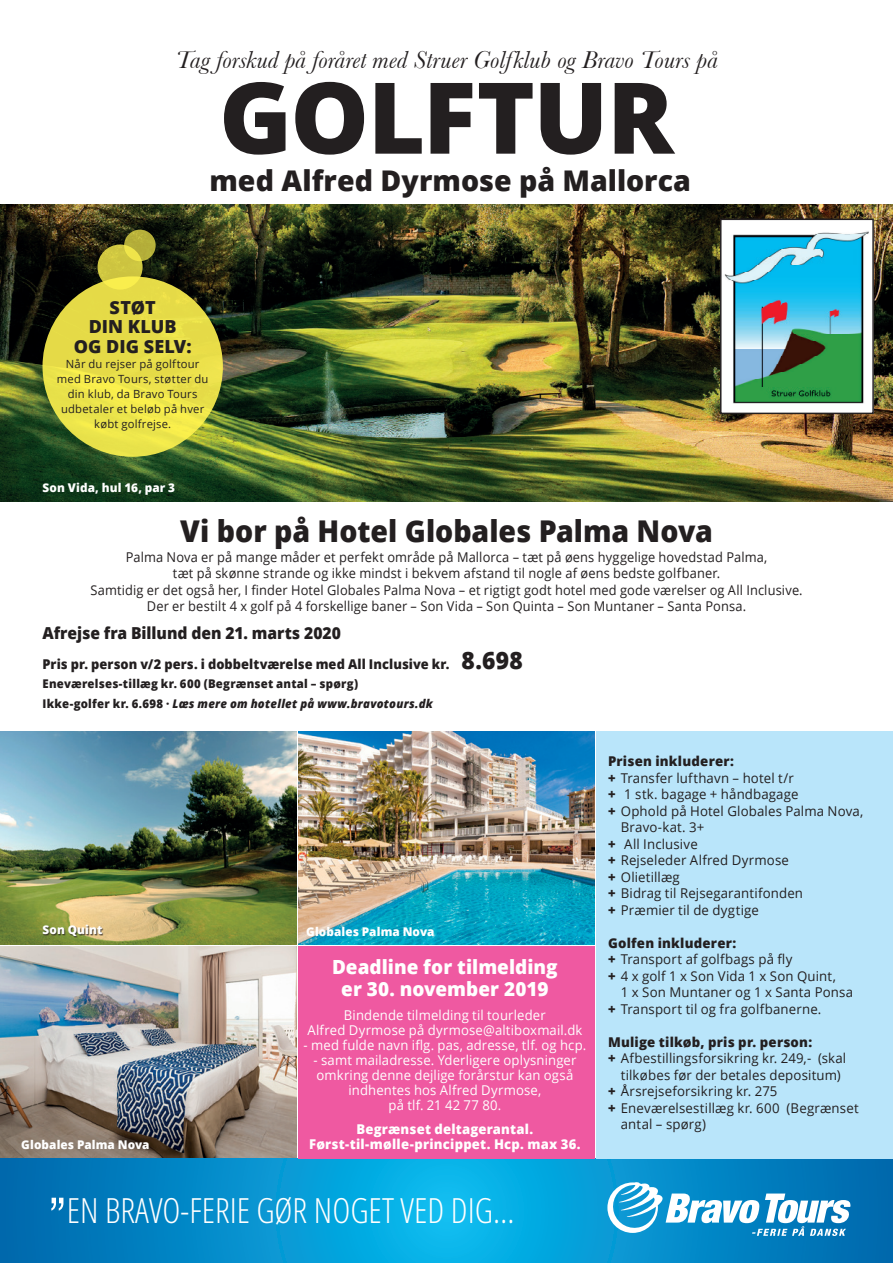
<style>
.page{position:relative;width:893px;height:1263px;background:#fff}
.page>*{position:absolute;margin:0;border:0;box-sizing:border-box;transform-origin:0 0}
.t1{font:800 99px "Open Sans";letter-spacing:-.015em;color:#231f20}
.t2{font:300 condensed 34.65px "Open Sans";color:#fff}
.t3{font:800 30px "Open Sans";color:#231f20;scale:.95 1}
.t4{font:800 28.5px "Open Sans";color:#231f20}
.t5{font:italic 25.5px "Baskerville";color:#231f20}
.t6{font:800 19.5px "Open Sans";color:#fff}
.t7{font:800 18px "Open Sans";color:#231f20}
.t8{font:800 16.5px "Open Sans";letter-spacing:-.005em;color:#231f20;scale:.95 1}
.t9{font:13.5px/16.5px "Open Sans";letter-spacing:.01em;color:#231f20}
.t10{font:13.5px "Open Sans";letter-spacing:.01em;color:#231f20;scale:.95 1}
.t11{font:13.5px/15px "Open Sans";letter-spacing:.01em;color:#fff;text-align:center}
.t12{font:800 13.5px "Open Sans";letter-spacing:.015em;color:#231f20}
.t13{font:800 13.5px "Open Sans";letter-spacing:.015em;color:#fff}
.t14{font:800 13.5px "Open Sans";letter-spacing:.015em;color:#231f20;scale:.95 1}
.t15{font:800 12px "Open Sans";letter-spacing:.01em;color:#fff}
.t16{font:italic 800 12px "Open Sans";letter-spacing:.02em;color:#231f20;scale:.95 1}
.t17{font:800 12px "Open Sans";letter-spacing:.02em;color:#231f20;scale:.95 1}
.t18{font:11.25px/15px "Open Sans";letter-spacing:.02em;color:#231f20;text-align:center}
.s1{font-size:24px}
.s2{font-style:normal}
.s3{font-weight:800}
</style>
<div class="page">
<img style="left:0;top:946px;width:296px;height:213px">
<img style="left:0;top:204px;width:893px;height:298px">
<img style="left:298px;top:731px;width:297px;height:213px">
<svg style="left:0;top:1159px;width:893px;height:104px;background:#0491ce"></svg>
<svg style="left:607px;top:1182px;width:243px;height:54px"></svg>
<svg style="left:43px;top:276px;width:180px;height:181px;background:#e9df49"></svg>
<svg style="left:98px;top:244px;width:45px;height:46px"></svg>
<svg style="left:124px;top:230px;width:32px;height:31px"></svg>
<img style="left:0;top:731px;width:296px;height:213px">
<div style="left:298px;top:946px;width:297px;height:213px;background:#ef59a1"></div>
<div style="left:597px;top:946px;width:296px;height:213px;background:#b9e5fa"></div>
<div style="left:597px;top:731px;width:296px;height:217px;background:#b9e5fa"></div>
<svg style="left:51px;top:1198px;width:12px;height:12px"></svg>
<img style="left:723px;top:222px;width:148px;height:189px">
<div style="left:720px;top:219px;width:154px;height:195px;border:2px solid #231f20"></div>
<div style="left:43px;top:925px;width:60px;height:13px;background:#231f20;opacity:.75"></div>
<p class="t5" style="left:175px;top:45px;width:544px">Tag forskud på foråret med Struer Golfklub og Bravo Tours på</p>
<p class="t1" style="left:219px;top:42px;width:457px">GOLFTUR</p>
<p class="t4" style="left:210px;top:159px;width:483px">med Alfred Dyrmose på Mallorca</p>
<p class="t7" style="left:110px;top:294px;width:48px">STØT</p>
<p class="t7" style="left:89px;top:313px;width:89px">DIN KLUB</p>
<p class="t7" style="left:74px;top:333px;width:119px">OG DIG SELV:</p>
<p class="t18" style="left:57px;top:356px;width:153px">Når du rejser på golftour med Bravo Tours, støtter du din klub, da Bravo Tours udbetaler et beløb på hver</p>
<p class="t18" style="left:94px;top:416px;width:79px">købt golfrejse.</p>
<p class="t15" style="left:43px;top:478px;width:134px">Son Vida, hul 16, par 3</p>
<p class="t3" style="left:180px;top:508px;width:562px">Vi bor på Hotel Globales Palma Nova</p>
<p class="t10" style="left:126px;top:548px;width:677px">Palma Nova er på mange måder et perfekt område på Mallorca – tæt på øens hyggelige hovedstad Palma,</p>
<p class="t10" style="left:173px;top:564px;width:578px">tæt på skønne strande og ikke mindst i bekvem afstand til nogle af øens bedste golfbaner.</p>
<p class="t10" style="left:90px;top:580px;width:751px">Samtidig er det også her, I finder Hotel Globales Palma Nova – et rigtigt godt hotel med gode værelser og All Inclusive.</p>
<p class="t10" style="left:147px;top:597px;width:632px">Der er bestilt 4 x golf på 4 forskellige baner – Son Vida – Son Quinta – Son Muntaner – Santa Ponsa.</p>
<p class="t8" style="left:43px;top:621px;width:316px">Afrejse fra Billund den 21. marts 2020</p>
<p class="t14" style="left:43px;top:654px;width:507px">Pris pr. person v/2 pers. i dobbeltværelse med All Inclusive kr. <span class="s1">8.698</span></p>
<p class="t17" style="left:43px;top:675px;width:334px">Eneværelses-tillæg kr. 600 (Begrænset antal – spørg)</p>
<p class="t16" style="left:43px;top:694px;width:412px"><span class="s2">Ikke-golfer kr. 6.698 ·</span> Læs mere om hotellet på www.bravotours.dk</p>
<p class="t15" style="left:43px;top:920px;width:62px">Son Quint</p>
<p class="t15" style="left:21px;top:1135px;width:130px">Globales Palma Nova</p>
<p class="t15" style="left:306px;top:923px;width:130px">Globales Palma Nova</p>
<p class="t6" style="left:332px;top:952px;width:227px">Deadline for tilmelding</p>
<p class="t6" style="left:341px;top:974px;width:209px">er 30. november 2019</p>
<p class="t11" style="left:344px;top:1007px;width:203px">Bindende tilmelding til tourleder</p>
<p class="t11" style="left:307px;top:1022px;width:276px">Alfred Dyrmose på dyrmose@altiboxmail.dk</p>
<p class="t11" style="left:304px;top:1037px;width:284px">- med fulde navn iflg. pas, adresse, tlf. og hcp.</p>
<p class="t11" style="left:313px;top:1052px;width:264px">- samt mailadresse. Yderligere oplysninger omkring denne dejlige forårstur kan også indhentes hos Alfred Dyrmose,</p>
<p class="t11" style="left:388px;top:1097px;width:114px">på tlf. 21 42 77 80.</p>
<p class="t13" style="left:357px;top:1119px;width:178px">Begrænset deltagerantal.</p>
<p class="t13" style="left:309px;top:1134px;width:273px">Først-til-mølle-princippet. Hcp. max 36.</p>
<p class="t2" style="left:67px;top:1186px;width:449px">EN BRAVO-FERIE GØR NOGET VED DIG…</p>
<p class="t12" style="left:608px;top:751px;width:127px">Prisen inkluderer:</p>
<p class="t9" style="left:608px;top:769px;width:187px"><span class="s3">+</span> Transfer lufthavn – hotel t/r</p>
<p class="t9" style="left:608px;top:786px;width:192px"><span class="s3">+</span> 1 stk. bagage + håndbagage</p>
<p class="t9" style="left:621px;top:802px;width:244px;text-indent:-13px"><span class="s3">+</span> Ophold på Hotel Globales Palma Nova,<br>Bravo-kat. 3+</p>
<p class="t9" style="left:608px;top:835px;width:91px"><span class="s3">+</span> All Inclusive</p>
<p class="t9" style="left:608px;top:852px;width:182px"><span class="s3">+</span> Rejseleder Alfred Dyrmose</p>
<p class="t9" style="left:608px;top:868px;width:73px"><span class="s3">+</span> Olietillæg</p>
<p class="t9" style="left:608px;top:885px;width:196px"><span class="s3">+</span> Bidrag til Rejsegarantifonden</p>
<p class="t9" style="left:608px;top:901px;width:152px"><span class="s3">+</span> Præmier til de dygtige</p>
<p class="t12" style="left:608px;top:932px;width:130px">Golfen inkluderer:</p>
<p class="t9" style="left:608px;top:951px;width:186px"><span class="s3">+</span> Transport af golfbags på fly</p>
<p class="t9" style="left:621px;top:967px;width:234px;text-indent:-13px"><span class="s3">+</span> 4 x golf 1 x Son Vida 1 x Son Quint,<br>1 x Son Muntaner og 1 x Santa Ponsa</p>
<p class="t9" style="left:608px;top:1000px;width:215px"><span class="s3">+</span> Transport til og fra golfbanerne.</p>
<p class="t12" style="left:608px;top:1031px;width:206px">Mulige tilkøb, pris pr. person:</p>
<p class="t9" style="left:608px;top:1050px;width:240px;text-align:center"><span class="s3">+</span> Afbestillingsforsikring kr. 249,- (skal tilkøbes før der betales depositum)</p>
<p class="t9" style="left:608px;top:1083px;width:171px"><span class="s3">+</span> Årsrejseforsikring kr. 275</p>
<p class="t9" style="left:621px;top:1099px;width:239px;text-indent:-13px"><span class="s3">+</span> Eneværelsestillæg kr. 600 (Begrænset antal – spørg)</p>
</div>
